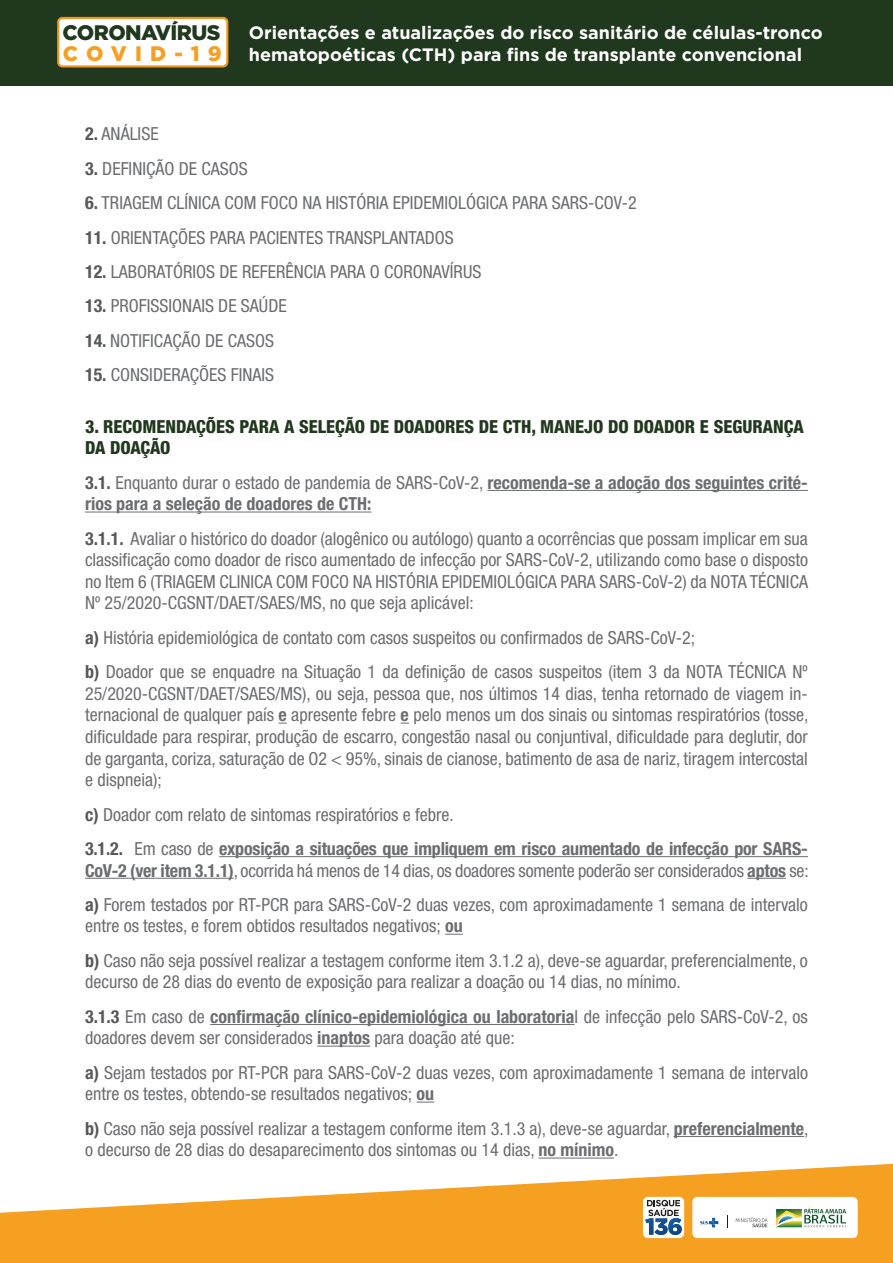
<style>
.page{position:relative;width:893px;height:1263px;background:#fff}
.page>*{position:absolute;margin:0;border:0;box-sizing:border-box;transform-origin:0 0}
.t1{font:900 21px "Gotham";letter-spacing:-.025em;color:#20381d}
.t2{font:900 21px "Gotham";letter-spacing:.395em;color:#f69f23}
.t3{font:condensed 18px/21.6px "Helvetica Neue LT Std";color:#6c6d70}
.t4{font:700 condensed 18px/21.6px "Helvetica Neue LT Std";letter-spacing:-.01em;color:#6c6d70}
.t5{font:700 18px/21.6px "Gotham";color:#fff}
.t6{font:800 condensed 18px/21.6px "Helvetica Neue LT Std";color:#21381e}
.s1{font-weight:700;color:#57585a}
.s2{color:#57585a}
.s3{font-weight:400}
.s4{font-weight:700}
</style>
<div class="page">
<svg style="left:0;top:1164px;width:893px;height:99px;fill:#f6a022"></svg>
<div style="left:643px;top:1197px;width:41px;height:41px;background:#fff;border-radius:5px"></div>
<div style="left:692px;top:1197px;width:166px;height:41px;background:#fff;border-radius:5px"></div>
<svg style="left:700px;top:1218px;width:18px;height:9px"></svg>
<svg style="left:736px;top:1217px;width:31px;height:10px"></svg>
<svg style="left:776px;top:1207px;width:70px;height:20px"></svg>
<svg style="left:727px;top:1215px;width:1px;height:12px"></svg>
<svg style="left:645px;top:1200px;width:37px;height:35px"></svg>
<div style="left:0;top:0;width:893px;height:85px;background:#20381d"></div>
<div style="left:58px;top:18px;width:169px;height:48px;background:#fff;border-radius:4px"></div>
<div style="left:57px;top:17px;width:171px;height:50px;border:2px solid #f7931d;border-radius:4px"></div>
<hr style="left:487px;top:490px;width:321px;height:1px;background:#6c6d70">
<hr style="left:85px;top:512px;width:286px;height:1px;background:#6c6d70">
<hr style="left:219px;top:856px;width:589px;height:1px;background:#6c6d70">
<hr style="left:85px;top:878px;width:149px;height:1px;background:#6c6d70">
<hr style="left:747px;top:878px;width:39px;height:1px;background:#6c6d70">
<svg style="left:445px;top:934px;width:18px;height:1px"></svg>
<hr style="left:210px;top:1024px;width:365px;height:1px;background:#6c6d70">
<hr style="left:317px;top:1046px;width:53px;height:1px;background:#6c6d70">
<svg style="left:417px;top:1102px;width:17px;height:1px"></svg>
<hr style="left:674px;top:1136px;width:130px;height:1px;background:#6c6d70">
<hr style="left:538px;top:1157px;width:76px;height:1px;background:#6c6d70">
<p class="t1" style="left:63px;top:18px;width:159px">CORONAVÍRUS</p>
<p class="t2" style="left:63px;top:39px;width:160px">COVID-19</p>
<p class="t5" style="left:249px;top:22px;width:575px">Orientações e atualizações do risco sanitário de células-tronco hematopoéticas (CTH) para fins de transplante convencional</p>
<p class="t3" style="left:85px;top:123px;width:75px"><span class="s1">2.</span> ANÁLISE</p>
<p class="t3" style="left:85px;top:157px;width:164px"><span class="s1">3.</span> DEFINIÇÃO DE CASOS</p>
<p class="t3" style="left:85px;top:192px;width:553px"><span class="s1">6.</span> TRIAGEM CLÍNICA COM FOCO NA HISTÓRIA EPIDEMIOLÓGICA PARA SARS-COV-2</p>
<p class="t3" style="left:85px;top:226px;width:370px"><span class="s1">11.</span> ORIENTAÇÕES PARA PACIENTES TRANSPLANTADOS</p>
<p class="t3" style="left:85px;top:261px;width:398px"><span class="s1">12.</span> LABORATÓRIOS DE REFERÊNCIA PARA O CORONAVÍRUS</p>
<p class="t3" style="left:85px;top:295px;width:203px"><span class="s1">13.</span> PROFISSIONAIS DE SAÚDE</p>
<p class="t3" style="left:85px;top:329px;width:190px"><span class="s1">14.</span> NOTIFICAÇÃO DE CASOS</p>
<p class="t3" style="left:85px;top:364px;width:190px"><span class="s1">15.</span> CONSIDERAÇÕES FINAIS</p>
<p class="t6" style="left:85px;top:415px;width:720px">3. RECOMENDAÇÕES PARA A SELEÇÃO DE DOADORES DE CTH, MANEJO DO DOADOR E SEGURANÇA<br>DA DOAÇÃO</p>
<p class="t4" style="left:85px;top:471px;width:724px"><span class="s2">3.1.</span> <span class="s3">Enquanto durar o estado de pandemia de SARS-CoV-2,</span> recomenda-se a adoção dos seguintes crité&shy;rios para a seleção de doadores de CTH:</p>
<p class="t3" style="left:85px;top:527px;width:724px;text-align:justify"><span class="s1">3.1.1.</span> Avaliar o histórico do doador (alogênico ou autólogo) quanto a ocorrências que possam implicar em sua classificação como doador de risco aumentado de infecção por SARS-CoV-2, utilizando como base o disposto no Item 6 (TRIAGEM CLINICA COM FOCO NA HISTÓRIA EPIDEMIOLÓGICA PARA SARS-CoV-2) da NOTA TÉCNICA Nº 25/2020-CGSNT/DAET/SAES/MS, no que seja aplicável:</p>
<p class="t3" style="left:85px;top:620px;width:724px;line-height:34.3px"><span class="s1">a)</span> História epidemiológica de contato com casos suspeitos ou confirmados de SARS-CoV-2;<br><span class="s1">b)</span> Doador que se enquadre na Situação 1 da definição de casos suspeitos (item 3 da NOTA TÉCNICA Nº</p>
<p class="t3" style="left:85px;top:682px;width:725px;text-align:justify">25/2020-CGSNT/DAET/SAES/MS), ou seja, pessoa que, nos últimos 14 dias, tenha retornado de viagem in&shy;ternacional de qualquer país <span class="s4">e</span> apresente febre <span class="s4">e</span> pelo menos um dos sinais ou sintomas respiratórios (tosse, dificuldade para respirar, produção de escarro, congestão nasal ou conjuntival, dificuldade para deglutir, dor de garganta, coriza, saturação de O2 &lt; 95%, sinais de cianose, batimento de asa de nariz, tiragem intercostal e dispneia);</p>
<p class="t4" style="left:85px;top:797px;width:724px;line-height:34.3px"><span class="s2">c)</span> <span class="s3">Doador com relato de sintomas respiratórios e febre.<br></span><span class="s2">3.1.2.</span> <span class="s3">Em caso de</span> exposição a situações que impliquem em risco aumentado de infecção por SARS-</p>
<p class="t3" style="left:85px;top:853px;width:725px;line-height:34.3px"><span class="s4">CoV-2 (ver item 3.1.1)</span>, ocorrida há menos de 14 dias, os doadores somente poderão ser considerados <span class="s4">aptos</span> se: <span class="s1">a)</span> Forem testados por RT-PCR para SARS-CoV-2 duas vezes, com aproximadamente 1 semana de intervalo</p>
<p class="t3" style="left:85px;top:909px;width:724px;line-height:34.3px">entre os testes, e forem obtidos resultados negativos; <span class="s4">ou<br></span><span class="s1">b)</span> Caso não seja possível realizar a testagem conforme item 3.1.2 a), deve-se aguardar, preferencialmente, o</p>
<p class="t3" style="left:85px;top:965px;width:724px;line-height:34.3px">decurso de 28 dias do evento de exposição para realizar a doação ou 14 dias, no mínimo.<br><span class="s1">3.1.3</span> Em caso de <span class="s4">confirmação clínico-epidemiológica ou laboratoria</span>l de infecção pelo SARS-CoV-2, os</p>
<p class="t3" style="left:85px;top:1021px;width:724px;line-height:34.3px">doadores devem ser considerados <span class="s4">inaptos</span> para doação até que:<br><span class="s1">a)</span> Sejam testados por RT-PCR para SARS-CoV-2 duas vezes, com aproximadamente 1 semana de intervalo</p>
<p class="t3" style="left:85px;top:1077px;width:725px;line-height:34.3px">entre os testes, obtendo-se resultados negativos; <span class="s4">ou<br></span><span class="s1">b)</span> Caso não seja possível realizar a testagem conforme item 3.1.3 a), deve-se aguardar, <span class="s4">preferencialmente</span>,</p>
<p class="t3" style="left:85px;top:1139px;width:535px">o decurso de 28 dias do desaparecimento dos sintomas ou 14 dias, <span class="s4">no mínimo</span>.</p>
</div>
